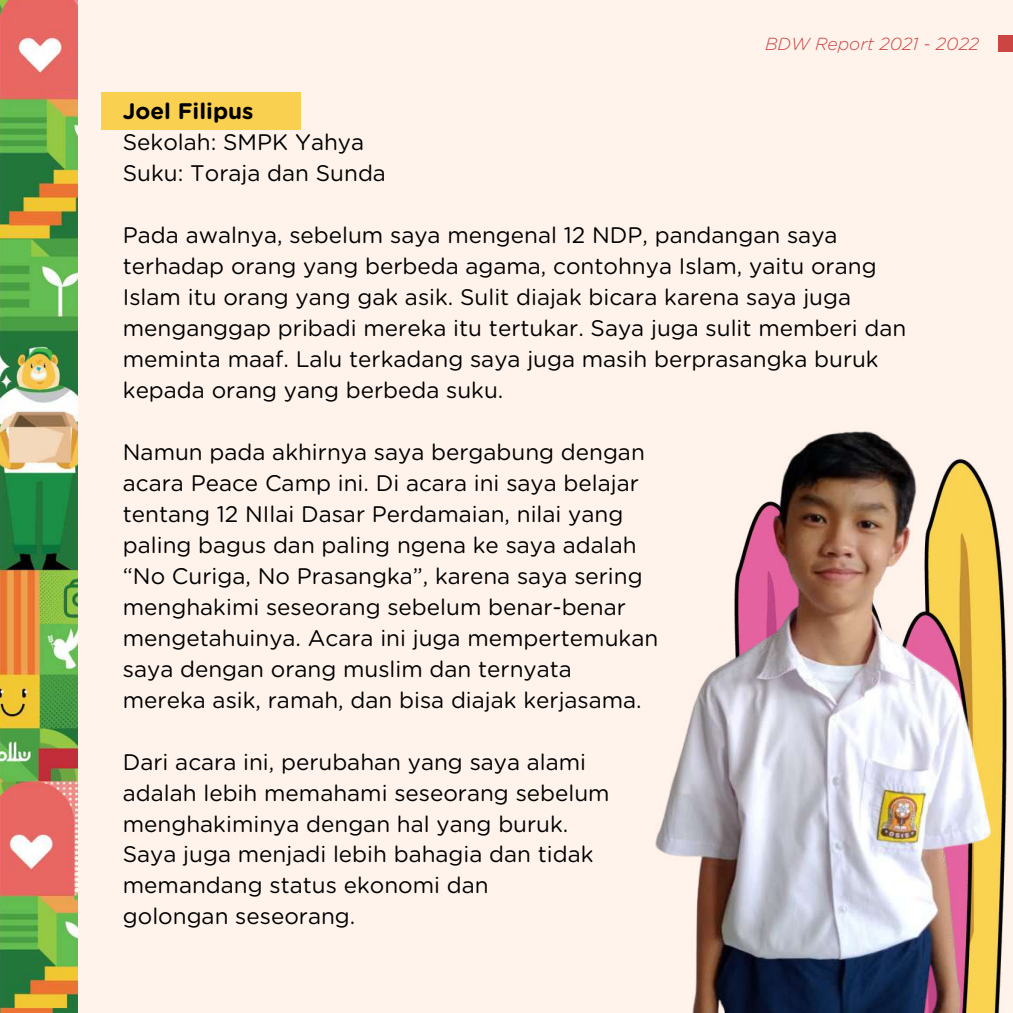
<style>
.page{position:relative;width:1013px;height:1013px;background:#fff}
.page>*{position:absolute;margin:0;border:0;box-sizing:border-box;transform-origin:0 0}
.t1{font:22.5px/31px "Gotham Rounded";color:#000}
.t2{font:700 22.5px "Gotham Rounded";color:#000}
.t3{font:italic 300 17.5px "Gotham Rounded";color:#cc4542}
</style>
<div class="page">
<div style="left:0;top:0;width:1012px;height:1012px;background:#fff3ec"></div>
<img style="left:0;top:0;width:78px;height:1012px">
<div style="left:101px;top:92px;width:200px;height:38px;background:#fad050"></div>
<img style="left:655px;top:431px;width:352px;height:581px">
<div style="left:998px;top:35px;width:14px;height:17px;background:#cc4542"></div>
<p class="t2" style="left:123px;top:101px;width:132px">Joel Filipus</p>
<p class="t1" style="left:123px;top:128px;width:265px">Sekolah: SMPK Yahya<br>Suku: Toraja dan Sunda</p>
<p class="t3" style="left:765px;top:36px;width:216px">BDW Report 2021 - 2022</p>
<p class="t1" style="left:123px;top:221px;width:785px">Pada awalnya, sebelum saya mengenal 12 NDP, pandangan saya terhadap orang yang berbeda agama, contohnya Islam, yaitu orang Islam itu orang yang gak asik. Sulit diajak bicara karena saya juga menganggap pribadi mereka itu tertukar. Saya juga sulit memberi dan meminta maaf. Lalu terkadang saya juga masih berprasangka buruk kepada orang yang berbeda suku.</p>
<p class="t1" style="left:123px;top:438px;width:537px">Namun pada akhirnya saya bergabung dengan acara Peace Camp ini. Di acara ini saya belajar tentang 12 NIlai Dasar Perdamaian, nilai yang paling bagus dan paling ngena ke saya adalah “No Curiga, No Prasangka”, karena saya sering menghakimi seseorang sebelum benar-benar mengetahuinya. Acara ini juga mempertemukan saya dengan orang muslim dan ternyata mereka asik, ramah, dan bisa diajak kerjasama.</p>
<p class="t1" style="left:123px;top:747px;width:488px">Dari acara ini, perubahan yang saya alami adalah lebih memahami seseorang sebelum menghakiminya dengan hal yang buruk.<br>Saya juga menjadi lebih bahagia dan tidak memandang status ekonomi dan<br>golongan seseorang.</p>
</div>
